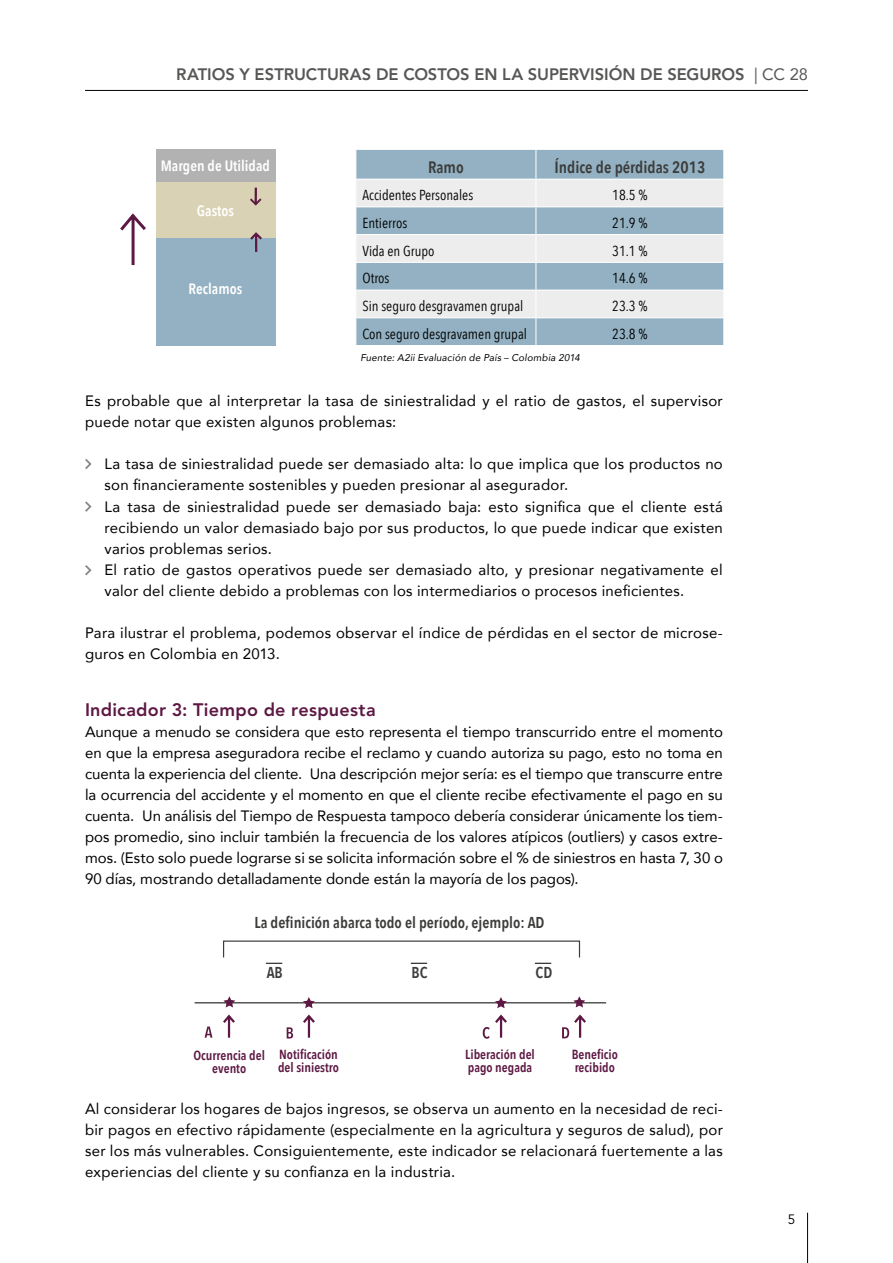
<style>
.page{position:relative;width:893px;height:1263px;background:#fff}
.page>*{position:absolute;margin:0;border:0;box-sizing:border-box;transform-origin:0 0}
.t1{font:800 18px "Avenir";letter-spacing:.015em;color:#5d1843}
.t2{font:800 16.5px "Avenir";letter-spacing:-.005em;color:#575756}
.t3{font:600 16.5px "Avenir Next Condensed";color:#3c3c3b}
.t4{font:600 15.75px "Avenir Next Condensed";color:#3c3c3b}
.t5{font:15px/21px "Avenir";letter-spacing:.015em;color:#000}
.t6{font:600 15px "Avenir Next Condensed";color:#fff}
.t7{font:14.4px "Avenir Next Condensed";color:#000}
.t8{font:13.5px "Avenir";color:#000}
.t9{font:600 13.2px/13.2px "Avenir Next Condensed";color:#5d1843}
.t10{font:italic 9.75px "Avenir";letter-spacing:.02em;color:#000}
.s1{font-weight:400}
</style>
<div class="page">
<hr style="left:807px;top:1213px;width:1px;height:50px;background:#000">
<svg style="left:85px;top:459px;width:7px;height:10px"></svg>
<svg style="left:85px;top:501px;width:7px;height:11px"></svg>
<svg style="left:85px;top:565px;width:7px;height:10px"></svg>
<hr style="left:85px;top:90px;width:723px;height:1px;background:#000">
<div style="left:356px;top:150px;width:367px;height:195px;background:#93b1c2"></div>
<svg style="left:356px;top:180px;width:367px;height:137px;background:#c9d5dc"></svg>
<hr style="left:355px;top:179px;width:181px;height:1px;background:#fff">
<hr style="left:536px;top:179px;width:188px;height:1px;background:#fff">
<hr style="left:355px;top:206px;width:181px;height:1px;background:#fff">
<hr style="left:536px;top:206px;width:188px;height:1px;background:#fff">
<hr style="left:355px;top:234px;width:181px;height:1px;background:#fff">
<hr style="left:536px;top:234px;width:188px;height:1px;background:#fff">
<hr style="left:355px;top:262px;width:181px;height:1px;background:#fff">
<hr style="left:536px;top:262px;width:188px;height:1px;background:#fff">
<hr style="left:355px;top:290px;width:181px;height:1px;background:#fff">
<hr style="left:536px;top:290px;width:188px;height:1px;background:#fff">
<hr style="left:355px;top:317px;width:181px;height:1px;background:#fff">
<hr style="left:536px;top:317px;width:188px;height:1px;background:#fff">
<svg style="left:535px;top:150px;width:1px;height:195px"></svg>
<svg style="left:723px;top:150px;width:1px;height:195px"></svg>
<div style="left:156px;top:149px;width:119px;height:33px;background:#b3b2b2"></div>
<div style="left:156px;top:182px;width:119px;height:57px;background:#d9d2b4"></div>
<div style="left:156px;top:239px;width:119px;height:107px;background:#93b1c2"></div>
<svg style="left:250px;top:188px;width:12px;height:18px"></svg>
<svg style="left:248px;top:232px;width:16px;height:20px"></svg>
<svg style="left:120px;top:213px;width:26px;height:53px"></svg>
<svg style="left:223px;top:1014px;width:12px;height:24px"></svg>
<div style="left:223px;top:940px;width:357px;height:18px;border:1px solid #3c3c3b"></div>
<svg style="left:266px;top:963px;width:16px;height:1px"></svg>
<svg style="left:411px;top:963px;width:16px;height:1px"></svg>
<svg style="left:535px;top:963px;width:16px;height:1px"></svg>
<hr style="left:195px;top:1002px;width:411px;height:1px;background:#3c3c3b">
<svg style="left:223px;top:996px;width:12px;height:11px"></svg>
<svg style="left:301px;top:997px;width:16px;height:41px"></svg>
<svg style="left:573px;top:996px;width:12px;height:11px"></svg>
<svg style="left:205px;top:1026px;width:7px;height:12px"></svg>
<svg style="left:287px;top:1027px;width:6px;height:11px"></svg>
<svg style="left:483px;top:997px;width:26px;height:42px"></svg>
<svg style="left:562px;top:1014px;width:24px;height:25px"></svg>
<p class="t2" style="left:176px;top:65px;width:633px">RATIOS Y ESTRUCTURAS DE COSTOS EN LA SUPERVISIÓN DE SEGUROS <span class="s1">| CC 28</span></p>
<p class="t6" style="left:161px;top:153px;width:111px">Margen de Utilidad</p>
<p class="t6" style="left:197px;top:198px;width:39px">Gastos</p>
<p class="t6" style="left:189px;top:275px;width:55px">Reclamos</p>
<p class="t3" style="left:428px;top:152px;width:37px">Ramo</p>
<p class="t3" style="left:554px;top:152px;width:152px">Índice de pérdidas 2013</p>
<p class="t7" style="left:362px;top:183px;width:112px">Accidentes Personales</p>
<p class="t7" style="left:612px;top:183px;width:37px">18.5 %</p>
<p class="t7" style="left:362px;top:211px;width:46px">Entierros</p>
<p class="t7" style="left:612px;top:211px;width:37px">21.9 %</p>
<p class="t7" style="left:362px;top:238px;width:74px">Vida en Grupo</p>
<p class="t7" style="left:612px;top:238px;width:37px">31.1 %</p>
<p class="t7" style="left:362px;top:266px;width:28px">Otros</p>
<p class="t7" style="left:612px;top:266px;width:37px">14.6 %</p>
<p class="t7" style="left:362px;top:294px;width:162px">Sin seguro desgravamen grupal</p>
<p class="t7" style="left:612px;top:294px;width:37px">23.3 %</p>
<p class="t7" style="left:362px;top:321px;width:166px">Con seguro desgravamen grupal</p>
<p class="t7" style="left:612px;top:321px;width:37px">23.8 %</p>
<p class="t10" style="left:360px;top:351px;width:221px">Fuente: A2ii Evaluación de País – Colombia 2014</p>
<p class="t5" style="left:85px;top:390px;width:639px">Es probable que al interpretar la tasa de siniestralidad y el ratio de gastos, el supervisor puede notar que existen algunos problemas:</p>
<p class="t5" style="left:105px;top:453px;width:620px">La tasa de siniestralidad puede ser demasiado alta: lo que implica que los productos no son financieramente sostenibles y pueden presionar al asegurador.<br>La tasa de siniestralidad puede ser demasiado baja: esto significa que el cliente está recibiendo un valor demasiado bajo por sus productos, lo que puede indicar que existen varios problemas serios.<br>El ratio de gastos operativos puede ser demasiado alto, y presionar negativamente el valor del cliente debido a problemas con los intermediarios o procesos ineficientes.</p>
<p class="t5" style="left:85px;top:622px;width:639px">Para ilustrar el problema, podemos observar el índice de pérdidas en el sector de microse&shy;guros en Colombia en 2013.</p>
<p class="t1" style="left:85px;top:699px;width:292px">Indicador 3: Tiempo de respuesta</p>
<p class="t5" style="left:85px;top:721px;width:639px;text-align:justify">Aunque a menudo se considera que esto representa el tiempo transcurrido entre el momento en que la empresa aseguradora recibe el reclamo y cuando autoriza su pago, esto no toma en cuenta la experiencia del cliente. Una descripción mejor sería: es el tiempo que transcurre entre la ocurrencia del accidente y el momento en que el cliente recibe efectivamente el pago en su cuenta. Un análisis del Tiempo de Respuesta tampoco debería considerar únicamente los tiem&shy;pos promedio, sino incluir también la frecuencia de los valores atípicos (outliers) y casos extre&shy;mos. (Esto solo puede lograrse si se solicita información sobre el % de siniestros en hasta 7, 30 o 90 días, mostrando detalladamente donde están la mayoría de los pagos).</p>
<p class="t4" style="left:255px;top:909px;width:292px">La definición abarca todo el período, ejemplo: AD</p>
<p class="t4" style="left:267px;top:959px;width:18px">AB</p>
<p class="t4" style="left:412px;top:959px;width:17px">BC</p>
<p class="t4" style="left:536px;top:959px;width:18px">CD</p>
<p class="t9" style="left:193px;top:1048px;width:73px;text-align:center">Ocurrencia del evento</p>
<p class="t9" style="left:278px;top:1048px;width:63px">Notificación del siniestro</p>
<p class="t9" style="left:572px;top:1048px;width:48px">Beneficio recibido</p>
<p class="t9" style="left:465px;top:1048px;width:71px">Liberación del pago negada</p>
<p class="t5" style="left:85px;top:1097px;width:639px;text-align:justify">Al considerar los hogares de bajos ingresos, se observa un aumento en la necesidad de reci&shy;bir pagos en efectivo rápidamente (especialmente en la agricultura y seguros de salud), por ser los más vulnerables. Consiguientemente, este indicador se relacionará fuertemente a las experiencias del cliente y su confianza en la industria.</p>
<p class="t8" style="left:788px;top:1211px;width:9px">5</p>
</div>
